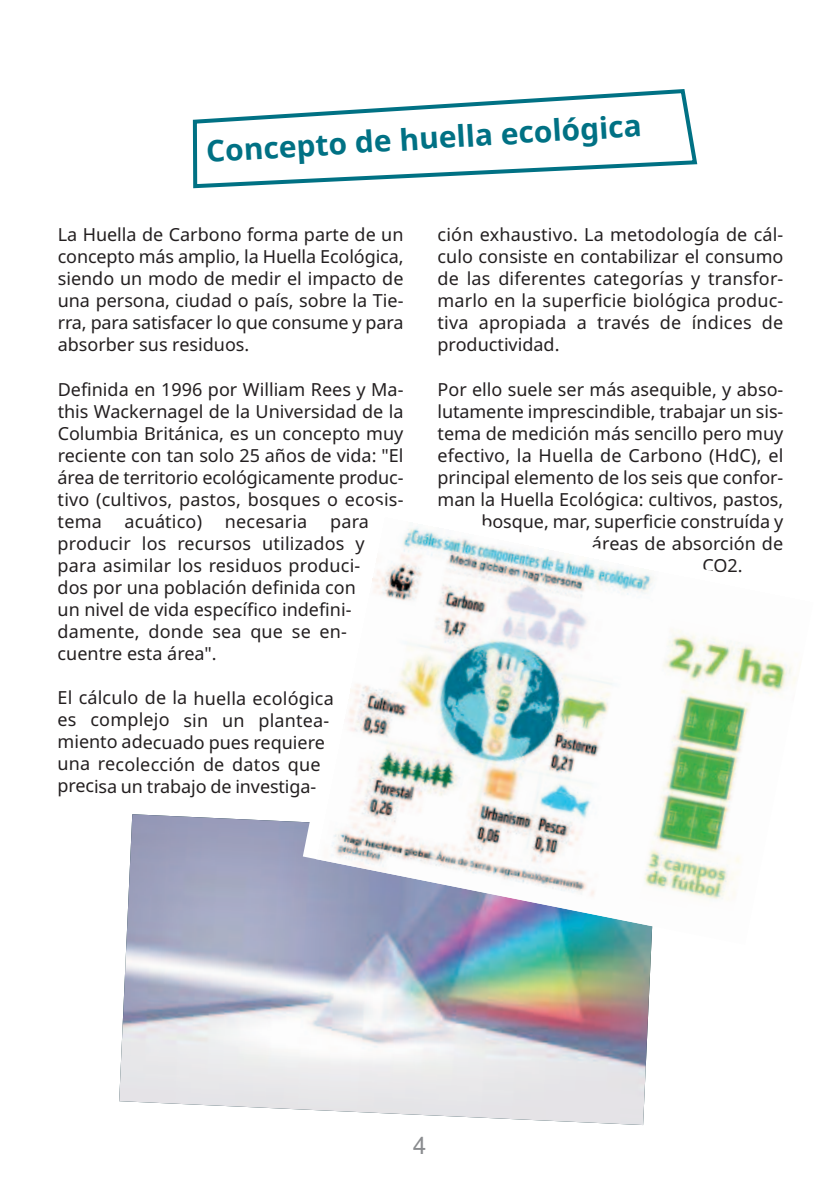
<style>
.page{position:relative;width:840px;height:1191px;background:#fff}
.page>*{position:absolute;margin:0;border:0;box-sizing:border-box;transform-origin:0 0}
.t1{font:700 30px "Noto Sans";color:#007184}
.t2{font:24px "Arial";color:#8a8c8f}
.t3{font:18px/22px "Noto Sans";color:#231f20;text-align:justify}
</style>
<div class="page">
<svg style="left:193px;top:89px;width:504px;height:99px"></svg>
<img style="left:119px;top:814px;width:533px;height:311px">
<svg style="left:302px;top:814px;width:9px;height:130px"></svg>
<img style="left:311px;top:527px;width:486px;height:417px">
<h1 class="t1" style="left:205px;top:128px;width:437px;rotate:-3deg">Concepto de huella ecológica</h1>
<p class="t3" style="left:58px;top:224px;width:347px">La Huella de Carbono forma parte de un concepto más amplio, la Huella Ecológica, siendo un modo de medir el impacto de una persona, ciudad o país, sobre la Tie&shy;rra, para satisfacer lo que consume y para absorber sus residuos.</p>
<p class="t3" style="left:58px;top:378px;width:347px">Definida en 1996 por William Rees y Ma&shy;this Wackernagel de la Universidad de la Columbia Británica, es un concepto muy reciente con tan solo 25 años de vida: "El área de territorio ecológicamente produc&shy;tivo (cultivos, pastos, bosques o ecosis&shy;tema</p>
<p class="t3" style="left:124px;top:510px;width:79px">acuático)</p>
<p class="t3" style="left:225px;top:510px;width:84px">necesaria</p>
<p class="t3" style="left:58px;top:511px;width:313px;text-align:left;text-indent:272px">para producir los recursos utilizados y para asimilar los residuos produci&shy;dos por una población definida con un nivel de vida específico indefini&shy;damente, donde sea que se en&shy;cuentre esta área".</p>
<p class="t3" style="left:57px;top:687px;width:277px;text-align:left">El cálculo de la huella ecológica es complejo sin un plantea&shy;miento adecuado pues requiere una recolección de datos que precisa un trabajo de investiga-</p>
<p class="t3" style="left:437px;top:224px;width:347px">ción exhaustivo. La metodología de cál&shy;culo consiste en contabilizar el consumo de las diferentes categorías y transfor&shy;marlo en la superficie biológica produc&shy;tiva apropiada a través de índices de productividad.</p>
<p class="t3" style="left:437px;top:379px;width:347px">Por ello suele ser más asequible, y abso-</p>
<p class="t3" style="left:437px;top:401px;width:347px">lutamente imprescindible, trabajar un sis-</p>
<p class="t3" style="left:437px;top:423px;width:347px">tema de medición más sencillo pero muy</p>
<p class="t3" style="left:437px;top:445px;width:347px">efectivo, la Huella de Carbono (HdC), el</p>
<p class="t3" style="left:437px;top:467px;width:347px">principal elemento de los seis que confor-</p>
<p class="t3" style="left:437px;top:489px;width:347px">man la Huella Ecológica: cultivos, pastos,</p>
<p class="t3" style="left:481px;top:511px;width:303px">bosque, mar, superficie construída y</p>
<p class="t3" style="left:591px;top:533px;width:193px">áreas de absorción de</p>
<p class="t3" style="left:702px;top:555px;width:42px">CO2.</p>
<h2 class="t2" style="left:413px;top:1131px;width:15px">4</h2>
</div>
